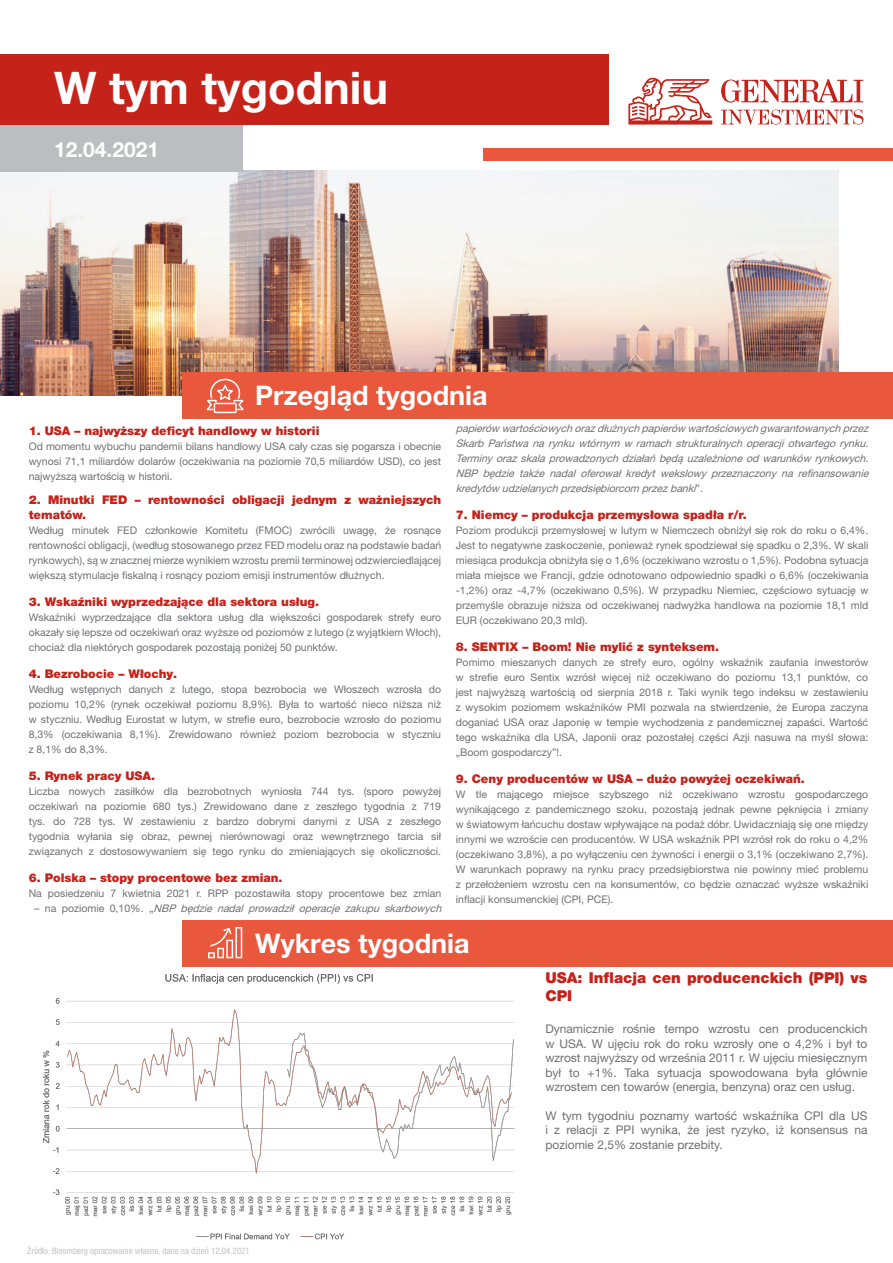
<style>
.page{position:relative;width:893px;height:1263px;background:#fff}
.page>*{position:absolute;margin:0;border:0;box-sizing:border-box;transform-origin:0 0}
.t1{font:700 45px "Helvetica Neue LT Pro";color:#fff}
.t2{font:700 27px "Helvetica Neue LT Pro";color:#fff}
.t3{font:700 21px "Helvetica Neue LT Pro";color:#fff}
.t4{font:900 15px/18px "Helvetica Neue LT Pro";color:#c5221a}
.t5{font:12px/14.4px "Helvetica Neue LT Pro";color:#6f7073;text-align:justify}
.t6{font:900 12px/15px "Helvetica Neue LT Pro";color:#c5221a}
.t7{font:10.5px/15px "Helvetica Neue LT Pro";color:#6f7073;text-align:justify}
.t8{font:italic 10.5px/15px "Helvetica Neue LT Pro";color:#6f7073;text-align:justify}
.t9{font:condensed 9px "Helvetica Neue LT Pro";color:#c2c3c6}
.s1{font-style:normal}
</style>
<div class="page">
<img style="left:0;top:170px;width:839px;height:226px">
<div style="left:183px;top:372px;width:710px;height:47px;background:#e9573d"></div>
<div style="left:183px;top:920px;width:710px;height:47px;background:#e9573d"></div>
<div style="left:0;top:54px;width:608px;height:71px;background:#c5221a"></div>
<div style="left:483px;top:148px;width:410px;height:13px;background:#e9573d"></div>
<svg style="left:206px;top:378px;width:38px;height:36px"></svg>
<img style="left:43px;top:974px;width:472px;height:266px">
<svg style="left:208px;top:927px;width:34px;height:31px"></svg>
<div style="left:0;top:125px;width:242px;height:47px;background:#bcbdc0"></div>
<svg style="left:628px;top:77px;width:84px;height:48px"></svg>
<svg style="left:721px;top:110px;width:142px;height:15px"></svg>
<svg style="left:721px;top:79px;width:142px;height:24px"></svg>
<p class="t1" style="left:54px;top:61px;width:336px">W tym tygodniu</p>
<p class="t3" style="left:54px;top:137px;width:107px">12.04.2021</p>
<p class="t2" style="left:255px;top:378px;width:234px">Przegląd tygodnia</p>
<p class="t6" style="left:29px;top:423px;width:292px">1. USA – najwyższy deficyt handlowy w historii</p>
<p class="t7" style="left:29px;top:439px;width:414px">Od momentu wybuchu pandemii bilans handlowy USA cały czas się pogarsza i obecnie wynosi 71,1 miliardów dolarów (oczekiwania na poziomie 70,5 miliardów USD), co jest najwyższą wartością w historii.</p>
<p class="t6" style="left:29px;top:492px;width:414px">2. Minutki FED – rentowności obligacji jednym z ważniejszych tematów.</p>
<p class="t7" style="left:29px;top:523px;width:414px">Według minutek FED członkowie Komitetu (FMOC) zwrócili uwagę, że rosnące rentowności obligacji, (według stosowanego przez FED modelu oraz na podstawie badań rynkowych), są w znacznej mierze wynikiem wzrostu premii terminowej odzwierciedlającej większą stymulacje fiskalną i rosnący poziom emisji instrumentów dłużnych.</p>
<p class="t6" style="left:29px;top:594px;width:292px">3. Wskaźniki wyprzedzające dla sektora usług.</p>
<p class="t7" style="left:29px;top:610px;width:414px">Wskaźniki wyprzedzające dla sektora usług dla większości gospodarek strefy euro okazały się lepsze od oczekiwań oraz wyższe od poziomów z lutego (z wyjątkiem Włoch), chociaż dla niektórych gospodarek pozostają poniżej 50 punktów.</p>
<p class="t6" style="left:29px;top:666px;width:150px">4. Bezrobocie – Włochy.</p>
<p class="t7" style="left:29px;top:682px;width:414px">Według wstępnych danych z lutego, stopa bezrobocia we Włoszech wzrosła do poziomu 10,2% (rynek oczekiwał poziomu 8,9%). Była to wartość nieco niższa niż w styczniu. Według Eurostat w lutym, w strefie euro, bezrobocie wzrosło do poziomu 8,3% (oczekiwania 8,1%). Zrewidowano również poziom bezrobocia w styczniu z 8,1% do 8,3%.</p>
<p class="t6" style="left:29px;top:768px;width:128px">5. Rynek pracy USA.</p>
<p class="t7" style="left:29px;top:784px;width:414px">Liczba nowych zasiłków dla bezrobotnych wyniosła 744 tys. (sporo powyżej oczekiwań na poziomie 680 tys.) Zrewidowano dane z zeszłego tygodnia z 719 tys. do 728 tys. W zestawieniu z bardzo dobrymi danymi z USA z zeszłego tygodnia wyłania się obraz, pewnej nierównowagi oraz wewnętrznego tarcia sił związanych z dostosowywaniem się tego rynku do zmieniających się okoliczności.</p>
<p class="t6" style="left:29px;top:870px;width:255px">6. Polska – stopy procentowe bez zmian.</p>
<p class="t7" style="left:29px;top:886px;width:414px">Na posiedzeniu 7 kwietnia 2021 r. RPP pozostawiła stopy procentowe bez zmian</p>
<p class="t8" style="left:34px;top:901px;width:412px"><span class="s1">– n a p o z i o m i e 0 , 1 0 % . „</span> NBP będzie nadal prowadził operacje zakupu skarbowych</p>
<p class="t8" style="left:456px;top:420px;width:417px">papierów wartościowychorazdłużnychpapierów wartościowychgwarantowanychprzez Skarb Państwa na rynku wtórnym w ramach strukturalnych operacj i otwartego rynku.<br>Terminy oraz skala prowadzonych działań będą uzależnione od warunków rynkowych.<br>NBP będzie także nadal oferował kredyt wekslowy przeznaczony na refinansowanie kredytów udzielanychprzedsiębiorcom przezbanki<span class="s1">” .</span></p>
<p class="t6" style="left:456px;top:507px;width:292px">7. Niemcy – produkcja przemysłowa spadła r/r.</p>
<p class="t7" style="left:456px;top:522px;width:414px">Poziom produkcji przemysłowej w lutym w Niemczech obniżył się rok do roku o 6,4%.<br>Jest to negatywne zaskoczenie, ponieważ rynek spodziewał się spadku o 2,3%. W skali miesiąca produkcja obniżyła się o 1,6% (oczekiwano wzrostu o 1,5%). Podobna sytuacja miała miejsce we Francji, gdzie odnotowano odpowiednio spadki o 6,6% (oczekiwania -1,2%) oraz -4,7% (oczekiwano 0,5%). W przypadku Niemiec, częściowo sytuację w przemyśle obrazuje niższa od oczekiwanej nadwyżka handlowa na poziomie 18,1 mld EUR (oczekiwano 20,3 mld).</p>
<p class="t6" style="left:456px;top:639px;width:265px">8. SENTIX – Boom! Nie mylić z synteksem.</p>
<p class="t7" style="left:456px;top:654px;width:414px">Pomimo mieszanych danych ze strefy euro, ogólny wskaźnik zaufania inwestorów w strefie euro Sentix wzrósł więcej niż oczekiwano do poziomu 13,1 punktów, co jest najwyższą wartością od sierpnia 2018 r. Taki wynik tego indeksu w zestawieniu z wysokim poziomem wskaźników PMI pozwala na stwierdzenie, że Europa zaczyna doganiać USA oraz Japonię w tempie wychodzenia z pandemicznej zapaści. Wartość tego wskaźnika dla USA, Japonii oraz pozostałej części Azji nasuwa na myśl słowa: „Boom gospodarczy”!.</p>
<p class="t6" style="left:456px;top:771px;width:351px">9. Ceny producentów w USA – dużo powyżej oczekiwań.</p>
<p class="t7" style="left:456px;top:786px;width:414px">W tle mającego miejsce szybszego niż oczekiwano wzrostu gospodarczego wynikającego z pandemicznego szoku, pozostają jednak pewne pęknięcia i zmiany w światowym łańcuchu dostaw wpływające na podaż dóbr. Uwidaczniają się one między innymi we wzroście cen producentów. W USA wskaźnik PPI wzrósł rok do roku o 4,2% (oczekiwano 3,8%), a po wyłączeniu cen żywności i energii o 3,1% (oczekiwano 2,7%).<br>W warunkach poprawy na rynku pracy przedsiębiorstwa nie powinny mieć problemu z przełożeniem wzrostu cen na konsumentów, co będzie oznaczać wyższe wskaźniki inflacji konsumenckiej (CPI, PCE).</p>
<p class="t2" style="left:255px;top:926px;width:216px">Wykres tygodnia</p>
<p class="t9" style="left:27px;top:1246px;width:224px">Źródło: Bloomberg opracowanie własne, dane na dzień 12.04.2021</p>
<p class="t4" style="left:545px;top:968px;width:324px">USA: Inflacja cen producenckich (PPI) vs<br>CPI</p>
<p class="t5" style="left:545px;top:1022px;width:324px">Dynamicznie rośnie tempo wzrostu cen producenckich w USA. W ujęciu rok do roku wzrosły one o 4,2% i był to wzrost najwyższy od września 2011 r. W ujęciu miesięcznym był to +1%. Taka sytuacja spowodowana była głównie wzrostem cen towarów (energia, benzyna) oraz cen usług.</p>
<p class="t5" style="left:545px;top:1108px;width:324px">W tym tygodniu poznamy wartość wskaźnika CPI dla US i z relacji z PPI wynika, że jest ryzyko, iż konsensus na poziomie 2,5% zostanie przebity.</p>
</div>
